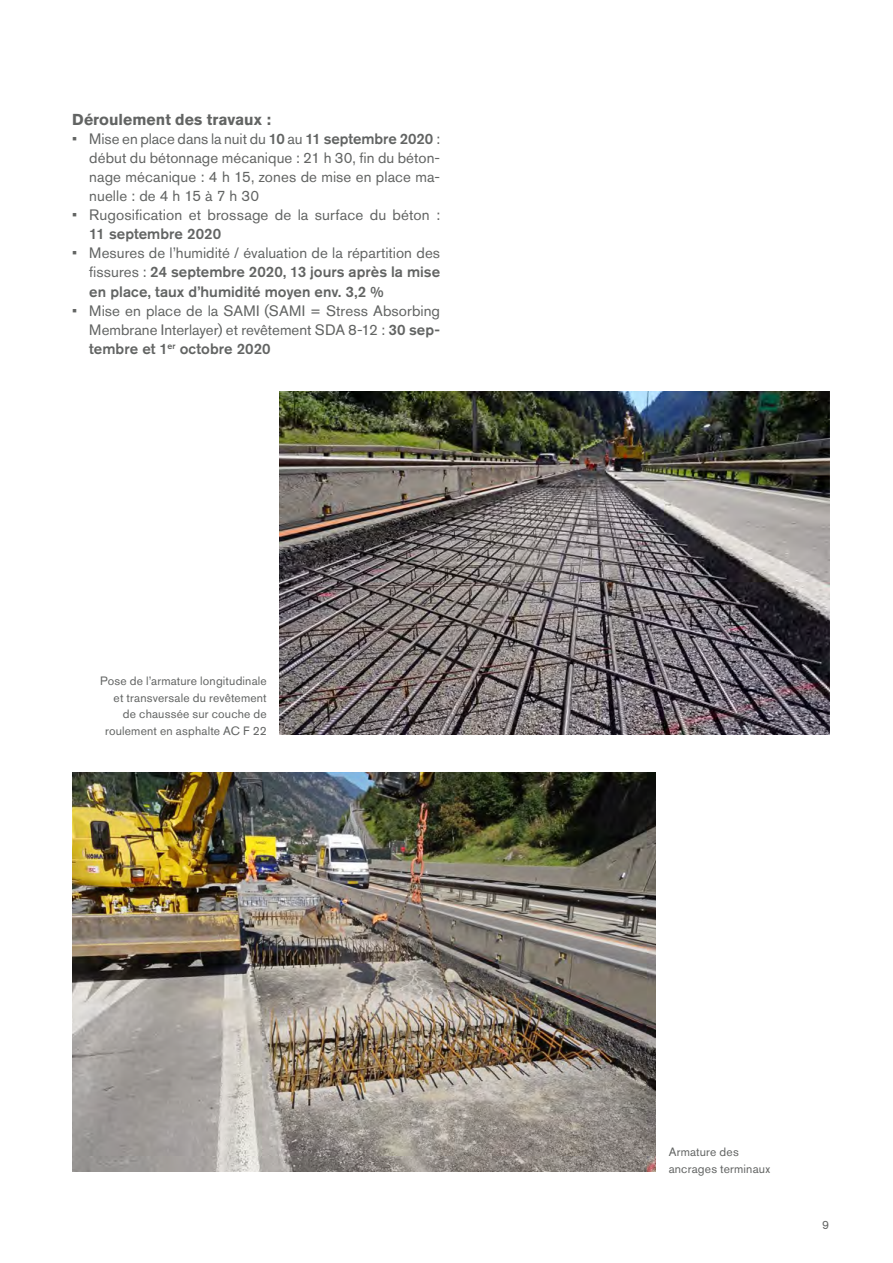
<style>
.page{position:relative;width:893px;height:1263px;background:#fff}
.page>*{position:absolute;margin:0;border:0;box-sizing:border-box;transform-origin:0 0}
.BETO_Zwischentitel_g{font:700 15.75px "Akzidenz Grotesk BE";color:#626463}
.t1{font:15px/19px "Akzidenz Grotesk BE";letter-spacing:.005em;color:#626463;text-align:justify}
.t2{font:500 15px/19px "Akzidenz Grotesk BE";color:#626463;text-align:justify}
.BETO_Bildunterschrif{font:12px/16.5px "Akzidenz Grotesk BE";letter-spacing:.015em;color:#626463;text-align:right}
.s1{font-weight:500}
.s2{font-weight:400}
</style>
<div class="page">
<img style="left:280px;top:392px;width:549px;height:343px">
<img style="left:72px;top:773px;width:584px;height:399px">
<p class="BETO_Zwischentitel_g" style="left:72px;top:110px;width:200px">Déroulement des travaux :</p>
<p class="t1" style="left:89px;top:129px;width:352px;text-indent:-17px">• Mise en place dans la nuit du <span class="s1">10</span> au <span class="s1">11 septembre 2020</span> : début du bétonnage mécanique : 21 h 30, fin du béton&shy;nage mécanique : 4 h 15, zones de mise en place ma&shy;nuelle : de 4 h 15 à 7 h 30</p>
<p class="t1" style="left:89px;top:205px;width:352px;text-indent:-17px">• Rugosification et brossage de la surface du béton :<br><span class="s1">11 septembre 2020</span></p>
<p class="t2" style="left:89px;top:243px;width:352px;text-indent:-17px"><span class="s2">• Mesures de l’humidité / évaluation de la répartition des fissures :</span> 24 septembre 2020, 13 jours après la mise en place, taux d’humidité moyen env. 3,2 %</p>
<p class="t1" style="left:89px;top:301px;width:352px;text-indent:-17px">• Mise en place de la SAMI (SAMI = Stress Absorbing Membrane Interlayer) et revêtement SDA 8-12 : <span class="s1">30 sep&shy;tembre et 1</span><sup>er</sup> <span class="s1">octobre 2020</span></p>
<p class="BETO_Bildunterschrif" style="left:100px;top:673px;width:168px">Pose de l’armature longitudinale et transversale du revêtement de chaussée sur couche de roulement en asphalte AC F 22</p>
<p class="BETO_Bildunterschrif" style="left:669px;top:1144px;width:103px;text-align:left">Armature des ancrages terminaux</p>
<p class="BETO_Bildunterschrif" style="left:822px;top:1217px;width:8px">9</p>
</div>
